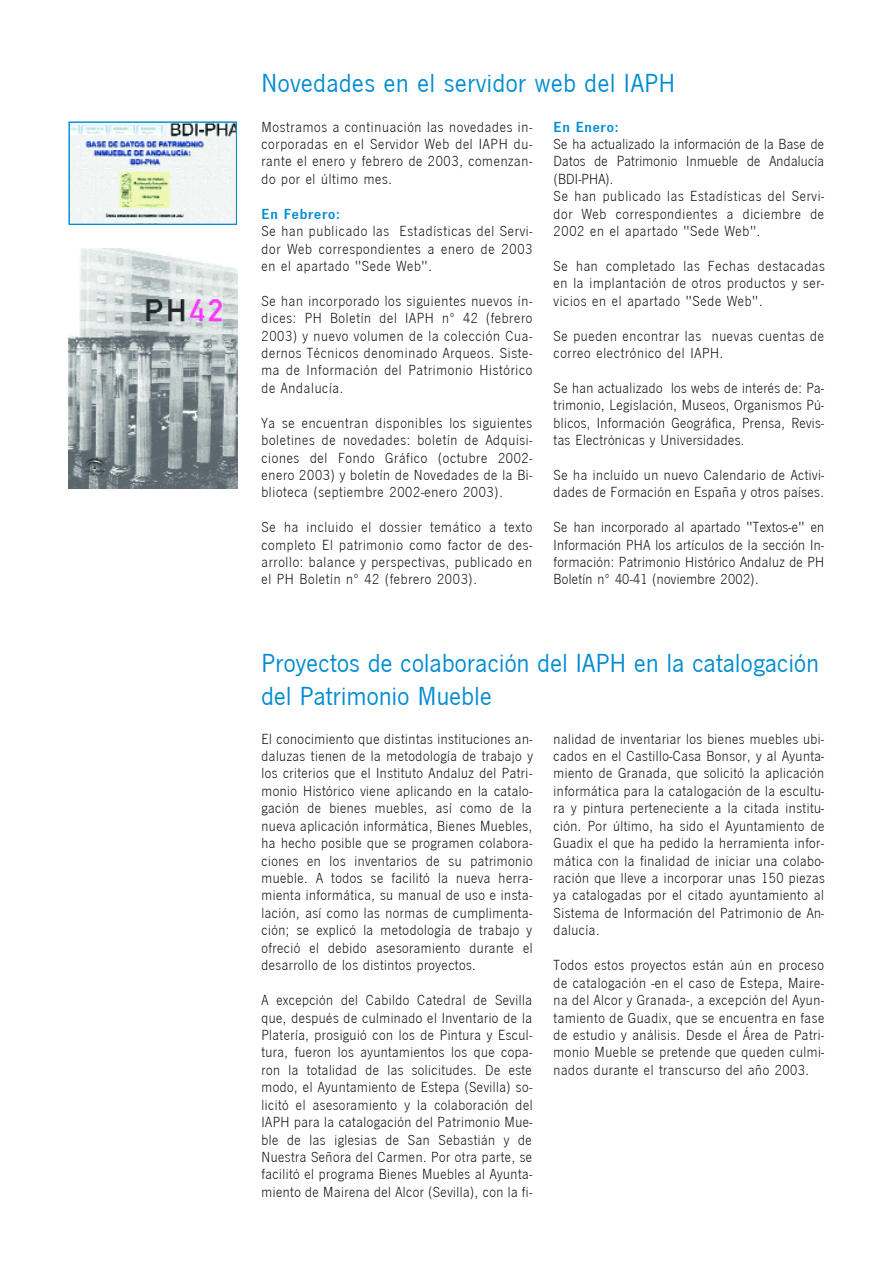
<style>
.page{position:relative;width:893px;height:1263px;background:#fff}
.page>*{position:absolute;margin:0;border:0;box-sizing:border-box;transform-origin:0 0}
.t1{font:27px/32.4px "News Got T";letter-spacing:.015em;color:#008cd1}
.t2{font:15.15px/17.4px "News Got T Lig";letter-spacing:.045em;color:#000;text-align:justify}
.t3{font:700 15.15px "News Got T Dem";letter-spacing:.05em;color:#008cd1}
</style>
<div class="page">
<img style="left:68px;top:249px;width:169px;height:240px">
<img style="left:68px;top:121px;width:169px;height:104px">
<h1 class="t1" style="left:261px;top:66px;width:415px">Novedades en el servidor web del IAPH</h1>
<p class="t2" style="left:261px;top:117px;width:272px">Mostramos a continuación las novedades in&shy;corporadas en el Servidor Web del IAPH du&shy;rante el enero y febrero de 2003, comenzan&shy;do por el último mes.</p>
<p class="t3" style="left:261px;top:205px;width:80px">En Febrero:</p>
<p class="t2" style="left:261px;top:222px;width:272px">Se han publicado las Estadísticas del Servi&shy;dor Web correspondientes a enero de 2003 en el apartado "Sede Web".</p>
<p class="t2" style="left:261px;top:292px;width:272px">Se han incorporado los siguientes nuevos ín&shy;dices: PH Boletín del IAPH nº 42 (febrero 2003) y nuevo volumen de la colección Cua&shy;dernos Técnicos denominado Arqueos. Siste&shy;ma de Información del Patrimonio Histórico de Andalucía.</p>
<p class="t2" style="left:261px;top:414px;width:272px">Ya se encuentran disponibles los siguientes boletines de novedades: boletín de Adquisi&shy;ciones del Fondo Gráfico (octubre 2002- enero 2003) y boletín de Novedades de la Bi&shy;blioteca (septiembre 2002-enero 2003).</p>
<p class="t2" style="left:261px;top:518px;width:272px">Se ha incluido el dossier temático a texto completo El patrimonio como factor de des&shy;arrollo: balance y perspectivas, publicado en el PH Boletín nº 42 (febrero 2003).</p>
<p class="t3" style="left:553px;top:118px;width:66px">En Enero:</p>
<p class="t2" style="left:553px;top:135px;width:272px;text-align:left">Se ha actualizado la información de la Base de Datos de Patrimonio Inmueble de Andalucía (BDI-PHA).<br>Se han publicado las Estadísticas del Servi&shy;dor Web correspondientes a diciembre de 2002 en el apartado "Sede Web".</p>
<p class="t2" style="left:553px;top:257px;width:273px">Se han completado las Fechas destacadas en la implantación de otros productos y ser&shy;vicios en el apartado "Sede Web".</p>
<p class="t2" style="left:553px;top:327px;width:272px">Se pueden encontrar las nuevas cuentas de correo electrónico del IAPH.</p>
<p class="t2" style="left:553px;top:379px;width:272px">Se han actualizado los webs de interés de: Pa&shy;trimonio, Legislación, Museos, Organismos Pú&shy;blicos, Información Geográfica, Prensa, Revis&shy;tas Electrónicas y Universidades.</p>
<p class="t2" style="left:553px;top:466px;width:272px">Se ha incluído un nuevo Calendario de Activi&shy;dades de Formación en España y otros países.</p>
<p class="t2" style="left:553px;top:518px;width:272px">Se han incorporado al apartado "Textos-e" en Información PHA los artículos de la sección In&shy;formación: Patrimonio Histórico Andaluz de PH Boletín nº 40-41 (noviembre 2002).</p>
<h1 class="t1" style="left:261px;top:646px;width:559px">Proyectos de colaboración del IAPH en la catalogación del Patrimonio Mueble</h1>
<p class="t2" style="left:261px;top:729px;width:273px">El conocimiento que distintas instituciones an&shy;daluzas tienen de la metodología de trabajo y los criterios que el Instituto Andaluz del Patri&shy;monio Histórico viene aplicando en la catalo&shy;gación de bienes muebles, así como de la nueva aplicación informática, Bienes Muebles, ha hecho posible que se programen colabora&shy;ciones en los inventarios de su patrimonio mueble. A todos se facilitó la nueva herra&shy;mienta informática, su manual de uso e insta&shy;lación, así como las normas de cumplimenta&shy;ción; se explicó la metodología de trabajo y ofreció el debido asesoramiento durante el desarrollo de los distintos proyectos.</p>
<p class="t2" style="left:261px;top:991px;width:272px">A excepción del Cabildo Catedral de Sevilla que, después de culminado el Inventario de la Platería, prosiguió con los de Pintura y Escul&shy;tura, fueron los ayuntamientos los que copa&shy;ron la totalidad de las solicitudes. De este modo, el Ayuntamiento de Estepa (Sevilla) so&shy;licitó el asesoramiento y la colaboración del IAPH para la catalogación del Patrimonio Mue&shy;ble de las iglesias de San Sebastián y de Nuestra Señora del Carmen. Por otra parte, se facilitó el programa Bienes Muebles al Ayunta&shy;miento de Mairena del Alcor (Sevilla), con la fi-</p>
<p class="t2" style="left:553px;top:729px;width:272px">nalidad de inventariar los bienes muebles ubi&shy;cados en el Castillo-Casa Bonsor, y al Ayunta&shy;miento de Granada, que solicitó la aplicación informática para la catalogación de la escultu&shy;ra y pintura perteneciente a la citada institu&shy;ción. Por último, ha sido el Ayuntamiento de Guadix el que ha pedido la herramienta infor&shy;mática con la finalidad de iniciar una colabo&shy;ración que lleve a incorporar unas 150 piezas ya catalogadas por el citado ayuntamiento al Sistema de Información del Patrimonio de An&shy;dalucía.</p>
<p class="t2" style="left:553px;top:956px;width:272px">Todos estos proyectos están aún en proceso de catalogación -en el caso de Estepa, Maire&shy;na del Alcor y Granada-, a excepción del Ayun&shy;tamiento de Guadix, que se encuentra en fase de estudio y análisis. Desde el Área de Patri&shy;monio Mueble se pretende que queden culmi&shy;nados durante el transcurso del año 2003.</p>
</div>
